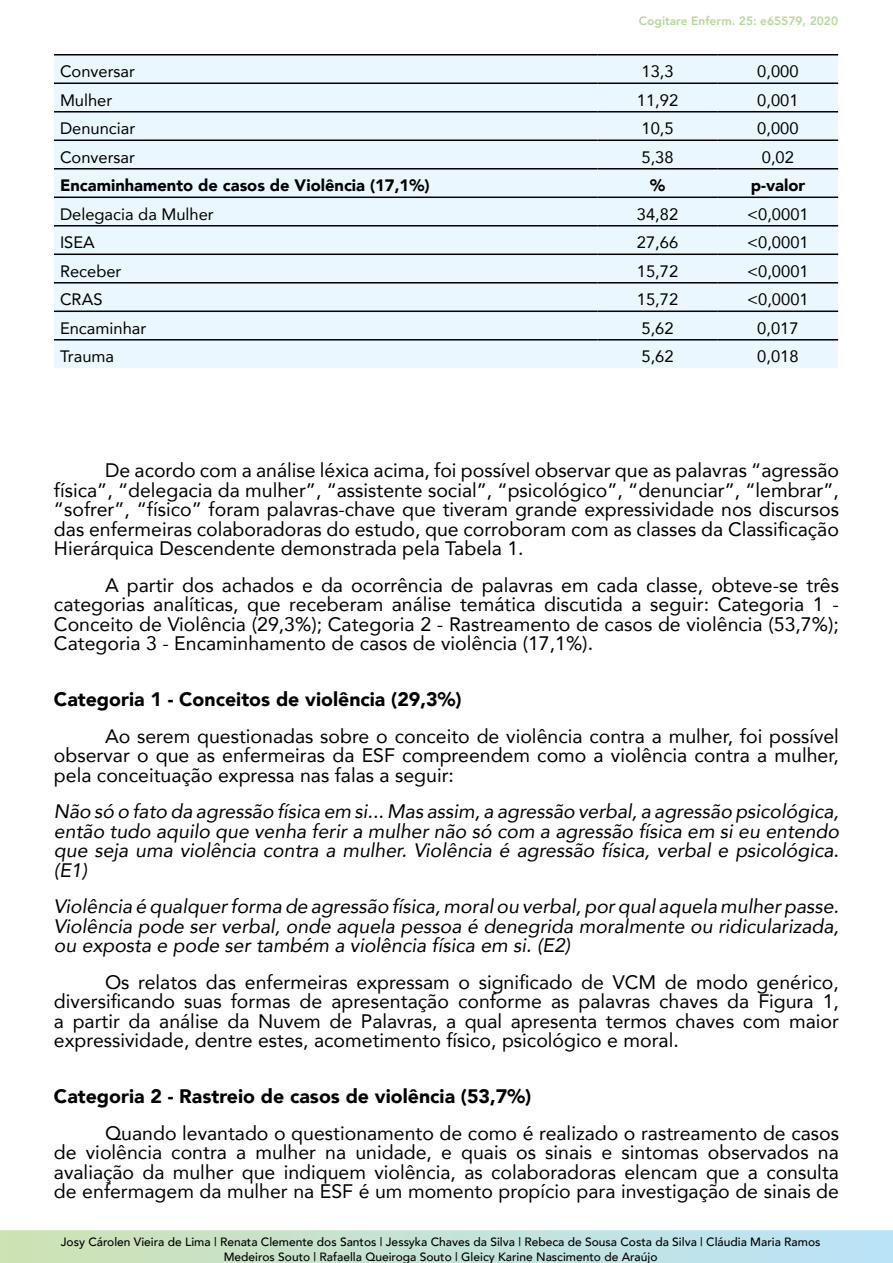
<style>
.page{position:relative;width:893px;height:1263px;background:#fff}
.page>*{position:absolute;margin:0;border:0;box-sizing:border-box;transform-origin:0 0}
.t1{font:19.5px/19.5px "Avenir";color:#000;text-align:justify}
.t2{font:italic 19.5px/19.5px "Avenir";color:#000;text-align:justify}
.t3{font:900 19.5px "Avenir";color:#000}
.t4{font:16.5px "Avenir";color:#000}
.t5{font:900 16.5px "Avenir";color:#000}
.t6{font:500 12px/14.4px "Avenir";color:#000;text-align:center}
.t7{font:800 12px "Avenir";color:#b7d69b}
</style>
<div class="page">
<svg style="left:0;top:1230px;width:893px;height:33px;background:#c4e2d6"></svg>
<div style="left:54px;top:56px;width:784px;height:312px;background:#eaf7fe"></div>
<hr style="left:54px;top:54px;width:543px;height:2px;background:#000">
<hr style="left:597px;top:54px;width:121px;height:2px;background:#000">
<hr style="left:718px;top:54px;width:120px;height:2px;background:#000">
<hr style="left:54px;top:83px;width:543px;height:1px;background:#000">
<hr style="left:597px;top:83px;width:121px;height:1px;background:#000">
<hr style="left:718px;top:83px;width:120px;height:1px;background:#000">
<hr style="left:54px;top:111px;width:543px;height:2px;background:#000">
<hr style="left:597px;top:111px;width:121px;height:2px;background:#000">
<hr style="left:718px;top:111px;width:120px;height:2px;background:#000">
<hr style="left:54px;top:140px;width:543px;height:1px;background:#000">
<hr style="left:597px;top:140px;width:121px;height:1px;background:#000">
<hr style="left:718px;top:140px;width:120px;height:1px;background:#000">
<hr style="left:54px;top:168px;width:543px;height:2px;background:#000">
<hr style="left:597px;top:168px;width:121px;height:2px;background:#000">
<hr style="left:718px;top:168px;width:120px;height:2px;background:#000">
<hr style="left:54px;top:197px;width:543px;height:1px;background:#000">
<hr style="left:597px;top:197px;width:121px;height:1px;background:#000">
<hr style="left:718px;top:197px;width:120px;height:1px;background:#000">
<hr style="left:54px;top:225px;width:543px;height:2px;background:#000">
<hr style="left:597px;top:225px;width:121px;height:2px;background:#000">
<hr style="left:718px;top:225px;width:120px;height:2px;background:#000">
<hr style="left:54px;top:254px;width:543px;height:1px;background:#000">
<hr style="left:597px;top:254px;width:121px;height:1px;background:#000">
<hr style="left:718px;top:254px;width:120px;height:1px;background:#000">
<hr style="left:54px;top:282px;width:543px;height:2px;background:#000">
<hr style="left:597px;top:282px;width:121px;height:2px;background:#000">
<hr style="left:718px;top:282px;width:120px;height:2px;background:#000">
<hr style="left:54px;top:311px;width:543px;height:1px;background:#000">
<hr style="left:597px;top:311px;width:121px;height:1px;background:#000">
<hr style="left:718px;top:311px;width:120px;height:1px;background:#000">
<hr style="left:54px;top:339px;width:543px;height:2px;background:#000">
<hr style="left:597px;top:339px;width:121px;height:2px;background:#000">
<hr style="left:718px;top:339px;width:120px;height:2px;background:#000">
<p class="t7" style="left:639px;top:12px;width:201px">Cogitare Enferm. 25: e65579, 2020</p>
<p class="t4" style="left:60px;top:58px;width:76px">Conversar</p>
<p class="t4" style="left:641px;top:58px;width:34px">13,3</p>
<p class="t4" style="left:757px;top:58px;width:43px">0,000</p>
<p class="t4" style="left:60px;top:87px;width:54px">Mulher</p>
<p class="t4" style="left:637px;top:87px;width:43px">11,92</p>
<p class="t4" style="left:757px;top:87px;width:43px">0,001</p>
<p class="t4" style="left:60px;top:115px;width:77px">Denunciar</p>
<p class="t4" style="left:641px;top:115px;width:34px">10,5</p>
<p class="t4" style="left:757px;top:115px;width:43px">0,000</p>
<p class="t4" style="left:60px;top:144px;width:76px">Conversar</p>
<p class="t4" style="left:641px;top:144px;width:34px">5,38</p>
<p class="t4" style="left:762px;top:144px;width:34px">0,02</p>
<p class="t5" style="left:60px;top:171px;width:371px">Encaminhamento de casos de Violência (17,1%)</p>
<p class="t5" style="left:650px;top:171px;width:16px">%</p>
<p class="t5" style="left:751px;top:171px;width:56px">p-valor</p>
<p class="t4" style="left:60px;top:201px;width:155px">Delegacia da Mulher</p>
<p class="t4" style="left:637px;top:201px;width:43px">34,82</p>
<p class="t4" style="left:747px;top:201px;width:63px">&lt;0,0001</p>
<p class="t4" style="left:60px;top:229px;width:36px">ISEA</p>
<p class="t4" style="left:637px;top:229px;width:43px">27,66</p>
<p class="t4" style="left:747px;top:229px;width:63px">&lt;0,0001</p>
<p class="t4" style="left:60px;top:258px;width:63px">Receber</p>
<p class="t4" style="left:637px;top:258px;width:43px">15,72</p>
<p class="t4" style="left:747px;top:258px;width:63px">&lt;0,0001</p>
<p class="t4" style="left:60px;top:286px;width:44px">CRAS</p>
<p class="t4" style="left:637px;top:286px;width:43px">15,72</p>
<p class="t4" style="left:747px;top:286px;width:63px">&lt;0,0001</p>
<p class="t4" style="left:60px;top:315px;width:88px">Encaminhar</p>
<p class="t4" style="left:641px;top:315px;width:34px">5,62</p>
<p class="t4" style="left:757px;top:315px;width:43px">0,017</p>
<p class="t4" style="left:60px;top:343px;width:56px">Trauma</p>
<p class="t4" style="left:641px;top:343px;width:34px">5,62</p>
<p class="t4" style="left:757px;top:343px;width:43px">0,018</p>
<p class="t1" style="left:54px;top:460px;width:786px;text-indent:51px">De acordo com a análise léxica acima, foi possível observar que as palavras “agressão física”, “delegacia da mulher”, “assistente social”, “psicológico”, “denunciar”, “lembrar”, “sofrer”, “físico” foram palavras-chave que tiveram grande expressividade nos discursos das enfermeiras colaboradoras do estudo, que corroboram com as classes da Classificação Hierárquica Descendente demonstrada pela Tabela 1.</p>
<p class="t1" style="left:54px;top:575px;width:786px;text-indent:51px">A partir dos achados e da ocorrência de palavras em cada classe, obteve-se três categorias analíticas, que receberam análise temática discutida a seguir: Categoria 1 - Conceito de Violência (29,3%); Categoria 2 - Rastreamento de casos de violência (53,7%); Categoria 3 - Encaminhamento de casos de violência (17,1%).</p>
<p class="t3" style="left:54px;top:683px;width:409px">Categoria 1 - Conceitos de violência (29,3%)</p>
<p class="t1" style="left:54px;top:726px;width:786px;text-indent:51px">Ao serem questionadas sobre o conceito de violência contra a mulher, foi possível observar o que as enfermeiras da ESF compreendem como a violência contra a mulher, pela conceituação expressa nas falas a seguir:</p>
<p class="t2" style="left:54px;top:802px;width:787px">Não só o fato da agressão física em si... Mas assim, a agressão verbal, a agressão psicológica, então tudo aquilo que venha ferir a mulher não só com a agressão física em si eu entendo que seja uma violência contra a mulher. Violência é agressão física, verbal e psicológica. (E1)</p>
<p class="t2" style="left:54px;top:897px;width:786px">Violência é qualquer forma de agressão física, moral ou verbal, por qual aquela mulher passe.<br>Violência pode ser verbal, onde aquela pessoa é denegrida moralmente ou ridicularizada, ou exposta e pode ser também a violência física em si. (E2)</p>
<p class="t1" style="left:54px;top:972px;width:786px;text-indent:51px">Os relatos das enfermeiras expressam o significado de VCM de modo genérico, diversificando suas formas de apresentação conforme as palavras chaves da Figura 1, a partir da análise da Nuvem de Palavras, a qual apresenta termos chaves com maior expressividade, dentre estes, acometimento físico, psicológico e moral.</p>
<p class="t3" style="left:54px;top:1080px;width:479px">Categoria 2 - Rastreio de casos de violência (53,7%)</p>
<p class="t1" style="left:54px;top:1123px;width:786px;text-indent:51px">Quando levantado o questionamento de como é realizado o rastreamento de casos de violência contra a mulher na unidade, e quais os sinais e sintomas observados na avaliação da mulher que indiquem violência, as colaboradoras elencam que a consulta de enfermagem da mulher na ESF é um momento propício para investigação de sinais de</p>
<p class="t6" style="left:61px;top:1234px;width:761px">Josy Cárolen Vieira de Lima | Renata Clemente dos Santos | Jessyka Chaves da Silva | Rebeca de Sousa Costa da Silva | Cláudia Maria Ramos<br>Medeiros Souto | Rafaella Queiroga Souto | Gleicy Karine Nascimento de Araújo</p>
</div>
